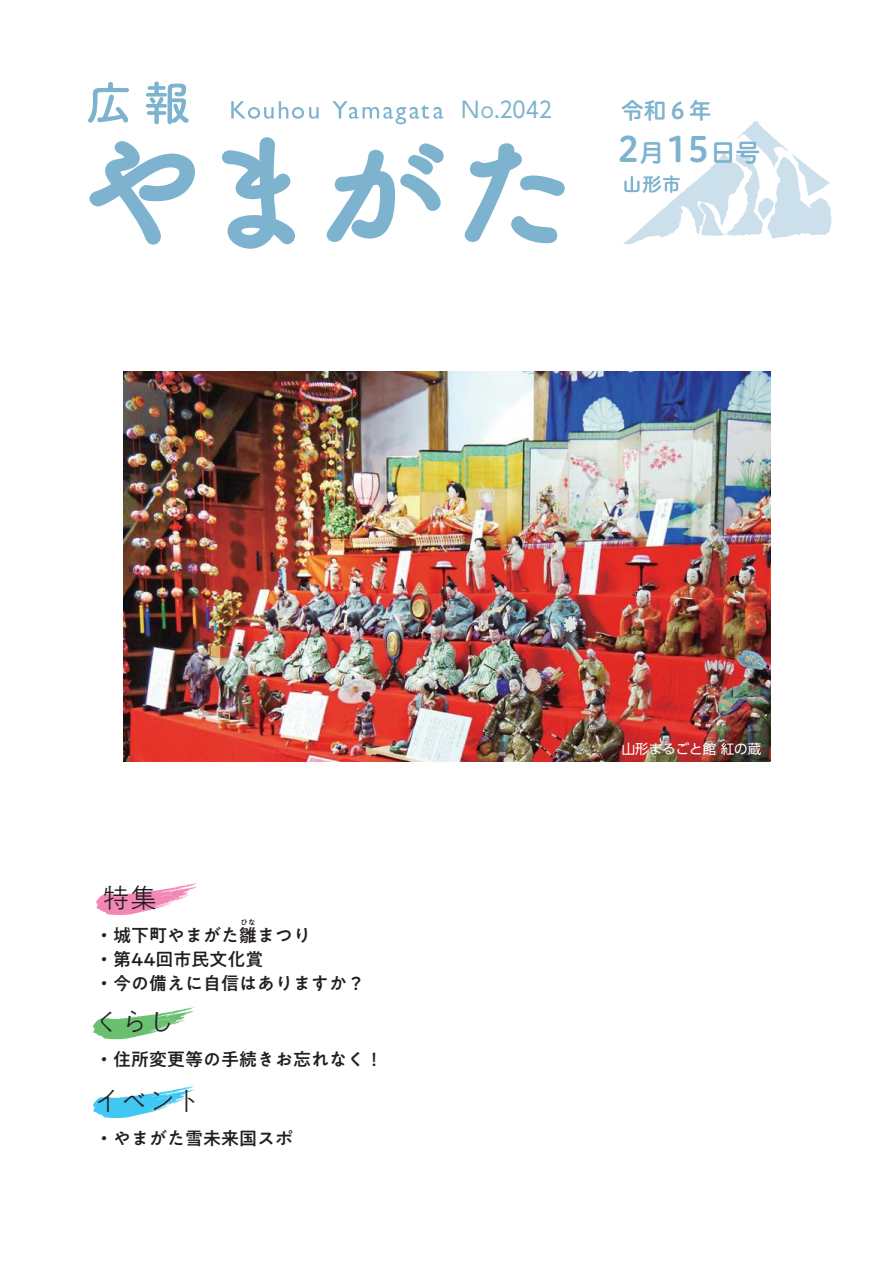
<style>
.page{position:relative;width:893px;height:1263px;background:#fff}
.page>*{position:absolute;margin:0;border:0;box-sizing:border-box;transform-origin:0 0}
.t1{font:34.65px "Hiragino UD Sans R Std W6";color:#7eb3cf}
.t2{font:300 27px "PA1 Gothic Std";color:#231f20}
.t3{font:24.9px "Hiragino UD Sans R Std W6";color:#7eb3cf}
.t4{font:22.65px "Hiragino UD Sans R Std W6";color:#7eb3cf}
.t5{font:22.05px "UD Shin Go C Oeiz Pr 6";color:#7eb3cf}
.t6{font:500 18px/24px "PA1 Gothic Std";color:#231f20}
.t7{font:13.5px "UD Shin Go Pro";color:#fff}
.t8{font:500 7.5px "PA1 Gothic Std";color:#231f20}
.s1{font-family:"UD Shin Go Pr 6"}
.s2{font-family:"UD Shin Go Pr 6";font-size:19.5px}
.s3{font-family:"Hiragino UD Sans R Std N W3"}
</style>
<div class="page">
<svg style="left:623px;top:121px;width:209px;height:124px"></svg>
<svg style="left:231px;top:101px;width:88px;height:18px"></svg>
<svg style="left:332px;top:101px;width:111px;height:23px"></svg>
<svg style="left:89px;top:141px;width:106px;height:104px"></svg>
<svg style="left:222px;top:137px;width:73px;height:112px"></svg>
<svg style="left:327px;top:143px;width:117px;height:99px"></svg>
<svg style="left:465px;top:143px;width:100px;height:100px"></svg>
<svg style="left:88px;top:82px;width:41px;height:41px"></svg>
<svg style="left:146px;top:82px;width:43px;height:42px"></svg>
<img style="left:123px;top:371px;width:647px;height:390px">
<svg style="left:96px;top:883px;width:102px;height:32px"></svg>
<svg style="left:93px;top:1086px;width:102px;height:32px"></svg>
<svg style="left:93px;top:1007px;width:102px;height:32px"></svg>
<p class="t5" style="left:461px;top:92px;width:92px"><span class="s1">N</span><span class="s2">o</span><span class="s3">.</span>2042</p>
<p class="t4" style="left:621px;top:93px;width:92px">令和６年</p>
<h1 class="t1" style="left:618px;top:123px;width:23px">2</h1>
<h3 class="t3" style="left:639px;top:134px;width:26px">月</h3>
<h1 class="t1" style="left:667px;top:123px;width:44px">15</h1>
<h3 class="t3" style="left:711px;top:134px;width:51px">日号</h3>
<h2 class="t2" style="left:103px;top:883px;width:55px">特集</h2>
<p class="t6" style="left:95px;top:925px;width:271px">・城下町やまがた雛まつり<br>・第44回市民文化賞<br>・今の備えに自信はありますか?</p>
<p class="t8" style="left:241px;top:917px;width:16px">ひな</p>
<h2 class="t2" style="left:94px;top:1007px;width:82px">くらし</h2>
<p class="t6" style="left:95px;top:1049px;width:289px">・住所変更等の手続きお忘れなく!</p>
<h2 class="t2" style="left:94px;top:1086px;width:109px">イベント</h2>
<p class="t6" style="left:95px;top:1128px;width:199px">・やまがた雪未来国スポ</p>
<p class="t7" style="left:622px;top:737px;width:141px">山形まるごと館紅の蔵</p>
</div>
